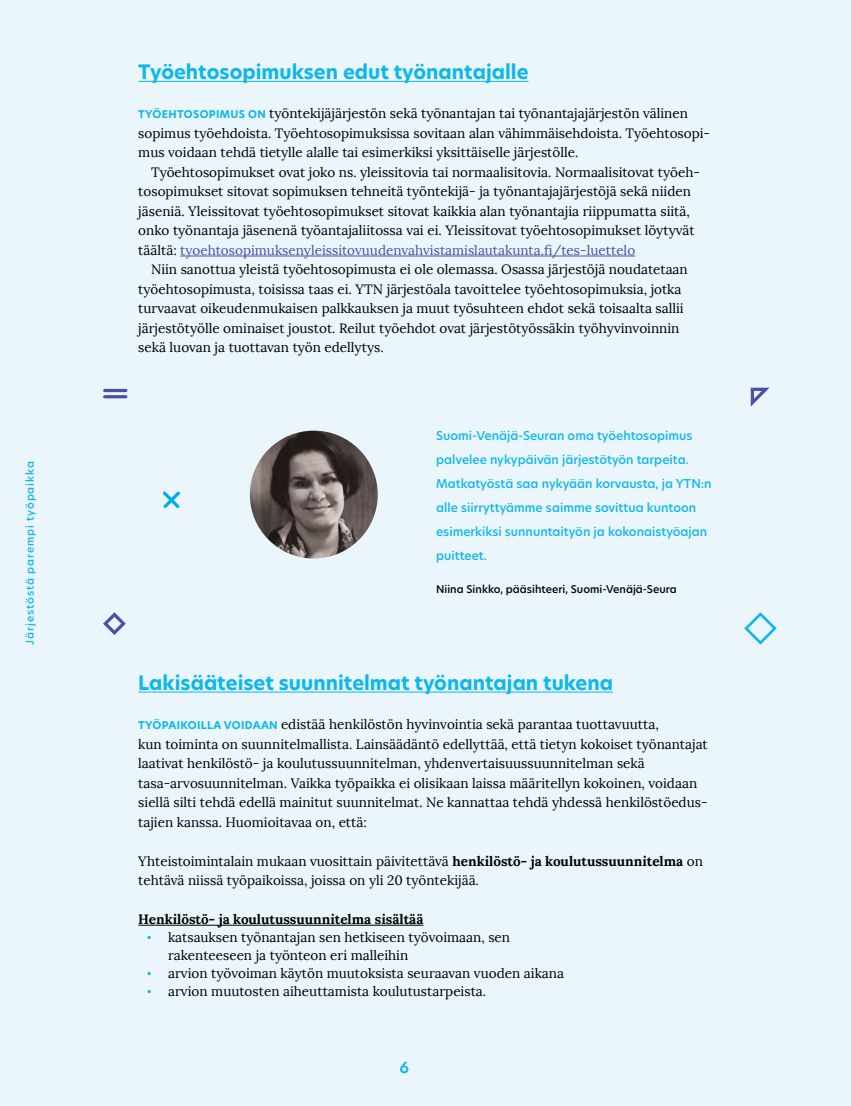
<style>
.page{position:relative;width:851px;height:1106px;background:#fff}
.page>*{position:absolute;margin:0;border:0;box-sizing:border-box;transform-origin:0 0}
.t1{font:700 19.5px "Hero New";color:#0cb7eb}
.t2{font:600 15px "Hero New";color:#0cb7eb}
.t3{font:13.5px/19.5px "Lora";color:#000}
.t4{font:700 13.5px "Lora";color:#000}
.t5{font:500 12px/24px "Hero New";color:#0cb7eb}
.t6{font:500 10.5px "Hero New";color:#000}
.t7{font:500 10.5px "Hero New";letter-spacing:.08em;color:#0cb7eb}
.s1{font-family:"Hero New";font-weight:700;font-size:10.5px;color:#0cb7eb}
.s2{color:#4952a3}
.s3{font-weight:700}
.s4{font-family:"Hero New";font-weight:700;font-size:12px;color:#0cb7eb}
</style>
<div class="page">
<div style="left:0;top:0;width:850px;height:1106px;background:#eaf5fc"></div>
<hr style="left:138px;top:81px;width:390px;height:1px;background:#0cb7eb">
<hr style="left:180px;top:256px;width:455px;height:1px;background:#4952a3">
<hr style="left:138px;top:691px;width:475px;height:1px;background:#0cb7eb">
<hr style="left:138px;top:924px;width:285px;height:1px;background:#000">
<img style="left:250px;top:430px;width:127px;height:128px;border-radius:64px">
<svg style="left:163px;top:491px;width:17px;height:18px"></svg>
<hr style="left:105px;top:389px;width:21px;height:3px;background:#4952a3">
<hr style="left:105px;top:395px;width:21px;height:3px;background:#4952a3">
<svg style="left:103px;top:612px;width:23px;height:23px"></svg>
<svg style="left:750px;top:388px;width:19px;height:18px"></svg>
<svg style="left:744px;top:612px;width:32px;height:32px"></svg>
<p class="t7" style="left:23px;top:644px;width:184px;rotate:-90deg">Järjestöstä parempi työpaikka</p>
<h1 class="t1" style="left:138px;top:59px;width:391px">Työehtosopimuksen edut työnantajalle</h1>
<p class="t3" style="left:138px;top:104px;width:573px"><span class="s1">TYÖEHTOSOPIMUS ON</span> työntekijäjärjestön sekä työnantajan tai työnantajajärjestön välinen sopimus työehdoista. Työehtosopimuksissa sovitaan alan vähimmäisehdoista. Työehtosopi&shy;mus voidaan tehdä tietylle alalle tai esimerkiksi yksittäiselle järjestölle.</p>
<p class="t3" style="left:138px;top:162px;width:563px;text-indent:13px">Työehtosopimukset ovat joko ns. yleissitovia tai normaalisitovia. Normaalisitovat työeh&shy;tosopimukset sitovat sopimuksen tehneitä työntekijä- ja työnantajajärjestöjä sekä niiden jäseniä. Yleissitovat työehtosopimukset sitovat kaikkia alan työnantajia riippumatta siitä, onko työnantaja jäsenenä työantajaliitossa vai ei. Yleissitovat työehtosopimukset löytyvät täältä: <span class="s2">tyoehtosopimuksenyleissitovuudenvahvistamislautakunta.fi/tes-luettelo</span></p>
<p class="t3" style="left:138px;top:260px;width:551px;text-indent:13px">Niin sanottua yleistä työehtosopimusta ei ole olemassa. Osassa järjestöjä noudatetaan työehtosopimusta, toisissa taas ei. YTN järjestöala tavoittelee työehtosopimuksia, jotka turvaavat oikeudenmukaisen palkkauksen ja muut työsuhteen ehdot sekä toisaalta sallii järjestötyölle ominaiset joustot. Reilut työehdot ovat järjestötyössäkin työhyvinvoinnin sekä luovan ja tuottavan työn edellytys.</p>
<p class="t5" style="left:436px;top:424px;width:277px">Suomi-Venäjä-Seuran oma työehtosopimus palvelee nykypäivän järjestötyön tarpeita.<br>Matkatyöstä saa nykyään korvausta, ja YTN:n alle siirryttyämme saimme sovittua kuntoon esimerkiksi sunnuntaityön ja kokonaistyöajan puitteet.</p>
<p class="t6" style="left:436px;top:582px;width:242px">Niina Sinkko, pääsihteeri, Suomi-Venäjä-Seura</p>
<h1 class="t1" style="left:138px;top:669px;width:476px">Lakisääteiset suunnitelmat työnantajan tukena</h1>
<p class="t3" style="left:138px;top:714px;width:571px"><span class="s1">TYÖPAIKOILLA VOIDAAN</span> edistää henkilöstön hyvinvointia sekä parantaa tuottavuutta,<br>kun toiminta on suunnitelmallista. Lainsäädäntö edellyttää, että tietyn kokoiset työnantajat laativat henkilöstö- ja koulutussuunnitelman, yhdenvertaisuussuunnitelman sekä tasa-arvosuunnitelman. Vaikka työpaikka ei olisikaan laissa määritellyn kokoinen, voidaan siellä silti tehdä edellä mainitut suunnitelmat. Ne kannattaa tehdä yhdessä henkilöstöedus&shy;tajien kanssa. Huomioitavaa on, että:</p>
<p class="t3" style="left:138px;top:851px;width:566px">Yhteistoimintalain mukaan vuosittain päivitettävä <span class="s3">henkilöstö- ja koulutussuunnitelma</span> on tehtävä niissä työpaikoissa, joissa on yli 20 työntekijää.</p>
<p class="t4" style="left:138px;top:910px;width:286px">Henkilöstö- ja koulutussuunnitelma sisältää</p>
<p class="t3" style="left:168px;top:928px;width:343px;line-height:18px;text-indent:-21px"><span class="s4">•</span> katsauksen työnantajan sen hetkiseen työvoimaan, sen rakenteeseen ja työnteon eri malleihin</p>
<p class="t3" style="left:147px;top:963px;width:418px"><span class="s4">•</span> arvion työvoiman käytön muutoksista seuraavan vuoden aikana</p>
<p class="t3" style="left:147px;top:981px;width:341px"><span class="s4">•</span> arvion muutosten aiheuttamista koulutustarpeista.</p>
<p class="t2" style="left:399px;top:1057px;width:11px">6</p>
</div>
